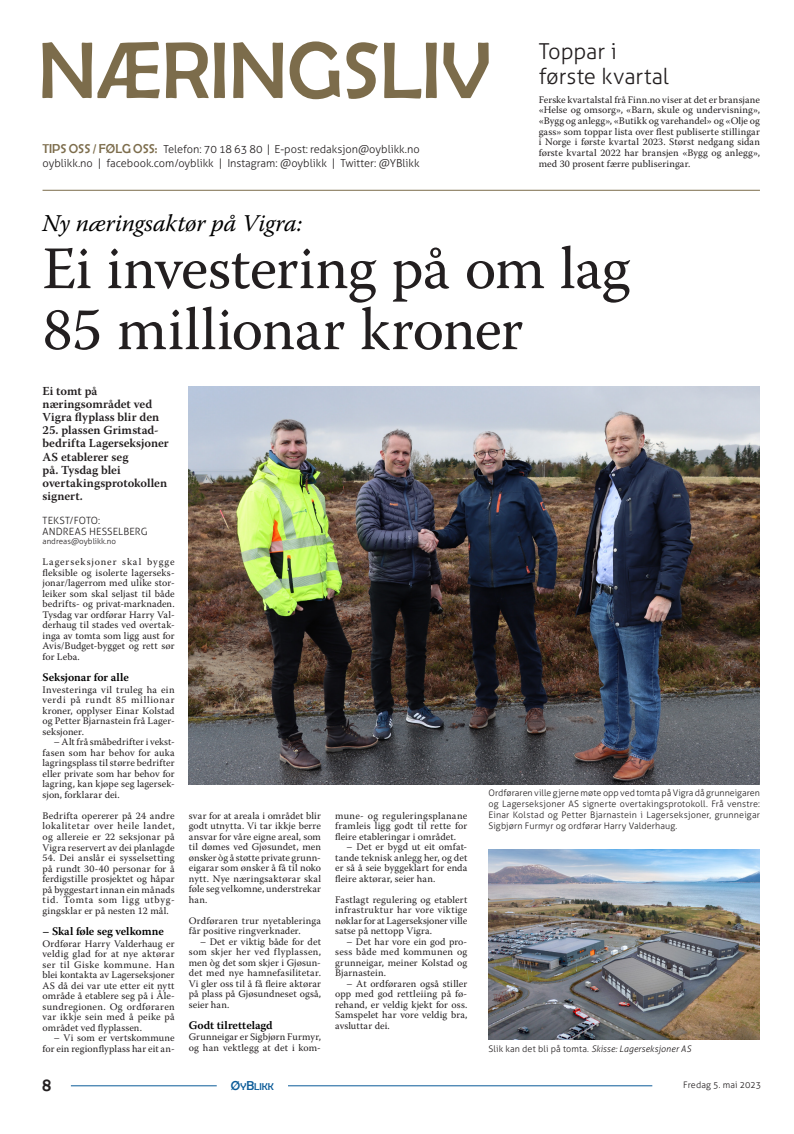
<style>
.page{position:relative;width:794px;height:1134px;background:#fff}
.page>*{position:absolute;margin:0;border:0;box-sizing:border-box;transform-origin:0 0}
.t1{font:81px "Berlin Sans FB";color:#7c6c4b}
.t2{font:60px/61px "Warnock Pro";letter-spacing:-.01em;color:#231f20}
.t3{font:italic 24px "Warnock Pro";letter-spacing:-.005em;color:#000}
.t4{font:300 22px/24.1px "Aller";letter-spacing:-.005em;color:#231f20}
.t5{font:19px "Berlin Sans FB";color:#231f20}
.t6{font:13px "Berlin Sans FB";color:#7c6c4b}
.t7{font:600 12.2px/13px "Warnock Pro";color:#231f20}
.t8{font:600 11.5px "Warnock Pro";letter-spacing:-.005em;color:#000}
.t9{font:300 11px/14px "Aller";color:#231f20;text-align:right}
.t10{font:10px/10.5px "Warnock Pro";letter-spacing:.01em;color:#231f20;text-align:justify}
.t11{font:300 10px/11px "Aller";letter-spacing:.01em;color:#231f20}
.t12{font:10px "Berlin Sans FB";color:#0b5b98}
.t13{font:300 9px/11px "Aller";letter-spacing:.015em;color:#231f20;text-align:justify}
.t14{font:italic 300 9px "Aller";letter-spacing:.01em;color:#231f20}
.t15{font:300 9px "Aller";letter-spacing:-.005em;color:#231f20}
.t16{font:300 8px "Aller";letter-spacing:.005em;color:#231f20}
.s1{font-family:"Berlin Sans FB";font-weight:400;font-size:13px;color:#7c6c4b}
.s2{font-style:normal}
.s3{font-size:13px}
</style>
<div class="page">
<hr style="left:71px;top:1085px;width:146px;height:1px;background:#0b5b98">
<hr style="left:288px;top:1085px;width:364px;height:1px;background:#0b5b98">
<hr style="left:43px;top:190px;width:717px;height:1px;background:#7c6c4b">
<img style="left:189px;top:386px;width:571px;height:398px">
<img style="left:488px;top:849px;width:272px;height:190px">
<h1 class="t1" style="left:38px;top:26px;width:454px">NÆRINGSLIV</h1>
<h3 class="t6" style="left:43px;top:141px;width:73px">TIPS OSS / FØLG</h3>
<p class="t9" style="left:43px;top:142px;width:379px"><span class="s1">OSS:</span> Telefon: 70 18 63 80 | E-post: redaksjon@oyblikk.no<br>oyblikk.no | facebook.com/oyblikk | Instagram: @oyblikk | Twitter: @YBlikk</p>
<h3 class="t4" style="left:539px;top:40px;width:132px">Toppar i første kvartal</h3>
<p class="t10" style="left:539px;top:94px;width:223px">Ferske kvartalstal frå Finn.no viser at det er bransjane «Helse og omsorg», «Barn, skule og undervisning», «Bygg og anlegg», «Butikk og varehandel» og «Olje og gass» som toppar lista over flest publiserte stillingar i Norge i første kvartal 2023. Størst nedgang sidan første kvartal 2022 har bransjen «Bygg og anlegg», med 30 prosent færre publiseringar.</p>
<h3 class="t3" style="left:43px;top:209px;width:261px">Ny næringsaktør på Vigra:</h3>
<h2 class="t2" style="left:43px;top:237px;width:589px">Ei investering på om lag<br>85 millionar kroner</h2>
<p class="t7" style="left:43px;top:385px;width:118px">Ei tomt på næringsområdet ved<br>Vigra flyplass blir den</p>
<p class="t7" style="left:43px;top:424px;width:128px">25. plassen Grimstad&shy;bedrifta Lagerseksjoner<br>AS etablerer seg<br>på. Tysdag blei overtakingsprotokollen signert.</p>
<p class="t11" style="left:43px;top:514px;width:106px">te kst/foto:<br>andreas hesselberg</p>
<p class="t16" style="left:43px;top:536px;width:75px">andreas@oyblikk.no</p>
<p class="t10" style="left:43px;top:556px;width:134px">Lagerseksjoner skal bygge fleksible og isolerte lagerseks&shy;jonar/lagerrom med ulike stor&shy;leiker som skal seljast til både bedrifts- og privat-marknaden.<br>Tysdag var ordførar Harry Val&shy;derhaug til stades ved overtak&shy;inga av tomta som ligg aust for Avis/Budget-bygget og rett sør for Leba.</p>
<p class="t8" style="left:43px;top:670px;width:88px">Seksjonar for alle</p>
<p class="t10" style="left:43px;top:684px;width:134px">Investeringa vil truleg ha ein verdi på rundt 85 millionar kroner, opplyser Einar Kolstad og Petter Bjarnastein frå Lager&shy;seksjoner.</p>
<p class="t10" style="left:43px;top:737px;width:134px;text-indent:11px">– Alt frå småbedrifter i vekst&shy;fasen som har behov for auka lagringsplass til større bedrifter eller private som har behov for lagring, kan kjøpe seg lagersek&shy;sjon, forklarar dei.</p>
<p class="t10" style="left:43px;top:810px;width:134px">Bedrifta opererer på 24 andre lokalitetar over heile landet, og allereie er 22 seksjonar på Vigra reservert av dei planlagde</p>
<p class="t10" style="left:43px;top:852px;width:134px">54. Dei anslår ei sysselsetting på rundt 30-40 personar for å ferdigstille prosjektet og håpar på byggestart innan ein månads tid. Tomta som ligg utbyg&shy;gingsklar er på nesten 12 mål.</p>
<p class="t8" style="left:43px;top:924px;width:123px">– Skal føle seg velkomne</p>
<p class="t10" style="left:43px;top:938px;width:134px">Ordførar Harry Valderhaug er veldig glad for at nye aktørar ser til Giske kommune. Han blei kontakta av Lagerseksjoner AS då dei var ute etter eit nytt område å etablere seg på i Åle&shy;sundregionen. Og ordføraren var ikkje sein med å peike på området ved flyplassen.</p>
<p class="t10" style="left:43px;top:1032px;width:134px;text-align:right">– Vi som er vertskommune for ein regionflyplass har eit an-</p>
<p class="t10" style="left:189px;top:810px;width:134px">svar for at areala i området blir godt utnytta. Vi tar ikkje berre ansvar for våre eigne areal, som til dømes ved Gjøsundet, men ønsker òg å støtte private grunn&shy;eigarar som ønsker å få til noko nytt. Nye næringsaktørar skal føle seg velkomne, understrekar han.</p>
<p class="t10" style="left:189px;top:915px;width:134px">Ordføraren trur nyetableringa får positive ringverknader.</p>
<p class="t10" style="left:189px;top:936px;width:134px;text-indent:11px">– Det er viktig både for det som skjer her ved flyplassen, men òg det som skjer i Gjøsun&shy;det med nye hamnefasilitetar.<br>Vi gler oss til å få fleire aktørar på plass på Gjøsundneset også, seier han.</p>
<p class="t8" style="left:189px;top:1018px;width:85px">Godt tilrettelagd</p>
<p class="t10" style="left:189px;top:1032px;width:134px">Grunneigar er Sigbjørn Furmyr, og han vektlegg at det i kom-</p>
<p class="t10" style="left:335px;top:810px;width:134px">mune- og reguleringsplanane framleis ligg godt til rette for fleire etableringar i området.</p>
<p class="t10" style="left:335px;top:841px;width:134px;text-indent:11px">– Det er bygd ut eit omfat&shy;tande teknisk anlegg her, og det er så å seie byggeklart for enda fleire aktørar, seier han.</p>
<p class="t10" style="left:335px;top:894px;width:134px">Fastlagt regulering og etablert infrastruktur har vore viktige nøklar for at Lagerseksjoner ville satse på nettopp Vigra.</p>
<p class="t10" style="left:335px;top:936px;width:134px;text-indent:11px">– Det har vore ein god pro&shy;sess både med kommunen og grunneigar, meiner Kolstad og Bjarnastein.</p>
<p class="t10" style="left:335px;top:978px;width:134px;text-indent:11px">– At ordføraren også stiller opp med god rettleiing på fø&shy;rehand, er veldig kjekt for oss.<br>Samspelet har vore veldig bra, avsluttar dei.</p>
<p class="t13" style="left:488px;top:788px;width:273px">Ordføraren ville gjerne møte opp ved tomta på Vigra då grunneigaren og Lagerseksjoner AS signerte overtakingsprotokoll. Frå venstre:<br>Einar Kolstad og Petter Bjarnastein i Lagerseksjoner, grunneigar Sigbjørn Furmyr og ordførar H arry Valderhaug.</p>
<p class="t14" style="left:488px;top:1043px;width:204px"><span class="s2">Slik kan det bli på tomta.</span> Skisse: Lagerseksjoner AS</p>
<h3 class="t5" style="left:43px;top:1074px;width:10px">8</h3>
<p class="t12" style="left:231px;top:1081px;width:44px"><span class="s3">Ø</span>Y<span class="s3">B</span>LIKK</p>
<p class="t15" style="left:683px;top:1080px;width:79px">fredag 5. mai 2023</p>
</div>
